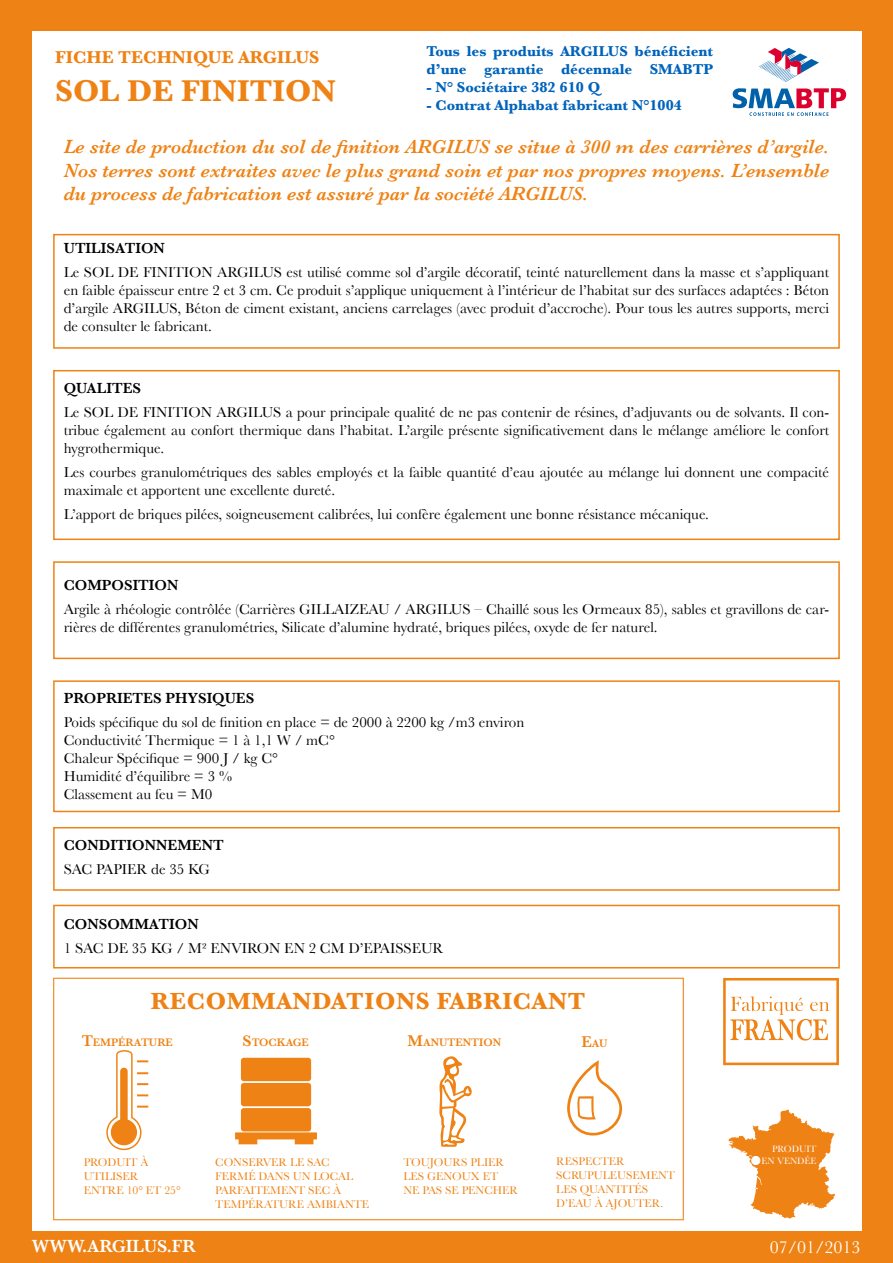
<style>
.page{position:relative;width:893px;height:1263px;background:#ef8214}
.page>*{position:absolute;margin:0;border:0;box-sizing:border-box;transform-origin:0 0}
.t1{font:700 31.5px "Baskerville";color:#ef8214}
.t2{font:700 24.45px "Baskerville";letter-spacing:.025em;color:#ef8214}
.t3{font:italic 600 19.5px/23.4px "Baskerville";color:#ef8214;text-align:justify}
.t4{font:700 18px "Baskerville";color:#ef8214}
.t5{font:600 18px "Baskerville";color:#fff}
.t6{font:18px "Baskerville";color:#fff}
.t7{font:15px/18px "Baskerville";color:#000}
.t8{font:700 15px/18px "Baskerville";color:#0063bb}
.t9{font:600 15px "Baskerville";color:#000}
.t10{font:11.7px/14.1px "Baskerville";color:#ef8214}
.t11{font:600 11.1px "Baskerville";color:#ef8214}
.t12{font:9.6px/11.6px "Baskerville";color:#fff;text-align:right}
.s1{font-size:15.9px}
</style>
<div class="page">
<div style="left:32px;top:32px;width:829px;height:1199px;background:#fff"></div>
<div style="left:53px;top:234px;width:787px;height:115px;border:2px solid #ef8214"></div>
<div style="left:53px;top:370px;width:787px;height:170px;border:2px solid #ef8214"></div>
<div style="left:53px;top:561px;width:787px;height:98px;border:2px solid #ef8214"></div>
<div style="left:53px;top:827px;width:787px;height:64px;border:2px solid #ef8214"></div>
<div style="left:53px;top:905px;width:787px;height:63px;border:2px solid #ef8214"></div>
<div style="left:53px;top:680px;width:787px;height:132px;border:2px solid #ef8214"></div>
<svg style="left:53px;top:978px;width:631px;height:242px"></svg>
<svg style="left:729px;top:1109px;width:106px;height:109px"></svg>
<div style="left:752px;top:1156px;width:8px;height:8px;background:#fff;border-radius:50%"></div>
<div style="left:751px;top:1156px;width:9px;height:9px;border:1px solid #fff;border-radius:50%"></div>
<svg style="left:723px;top:978px;width:116px;height:87px"></svg>
<svg style="left:732px;top:48px;width:114px;height:68px"></svg>
<div style="left:790px;top:61px;width:11px;height:6px;background:#dc002e;border-radius:50%"></div>
<p class="t4" style="left:55px;top:47px;width:266px">FICHE TECHNIQUE ARGILUS</p>
<h1 class="t1" style="left:55px;top:72px;width:282px">SOL DE FINITION</h1>
<p class="t8" style="left:427px;top:42px;width:288px">Tous les produits ARGILUS bénéficient d’une garantie décennale SMABTP</p>
<p class="t8" style="left:427px;top:78px;width:175px">- N° Sociétaire 382 610 Q</p>
<p class="t8" style="left:427px;top:96px;width:257px">- Contrat Alphabat fabricant N°1004</p>
<h3 class="t3" style="left:64px;top:135px;width:767px">Le site de production du sol de finition ARGILUS se situe à 300 m des carrières d’argile.<br>Nos terres sont extraites avec le plus grand soin et par nos propres moyens. L’ensemble du process de fabrication est assuré par la société ARGILUS.</h3>
<p class="t9" style="left:64px;top:239px;width:103px">UTILISATION</p>
<p class="t7" style="left:64px;top:262px;width:767px;text-align:justify">Le SOL DE FINITION ARGILUS est utilisé comme sol d’argile décoratif, teinté naturellement dans la masse et s’appliquant en faible épaisseur entre 2 et 3 cm. Ce produit s’applique uniquement à l’intérieur de l’habitat sur des surfaces adaptées : Béton d’argile ARGILUS, Béton de ciment existant, anciens carrelages (avec produit d’accroche). Pour tous les autres supports, merci de consulter le fabricant.</p>
<p class="t9" style="left:64px;top:379px;width:79px">QUALITES</p>
<p class="t7" style="left:64px;top:403px;width:767px;text-align:justify">Le SOL DE FINITION ARGILUS a pour principale qualité de ne pas contenir de résines, d’adjuvants ou de solvants. Il con&shy;tribue également au confort thermique dans l’habitat. L’argile présente significativement dans le mélange améliore le confort hygrothermique.</p>
<p class="t7" style="left:64px;top:463px;width:767px">Les courbes granulométriques des sables employés et la faible quantité d’eau ajoutée au mélange lui donnent une compacité maximale et apportent une excellente dureté.</p>
<p class="t7" style="left:64px;top:505px;width:647px">L’apport de briques pilées, soigneusement calibrées, lui confère également une bonne résistance mécanique.</p>
<p class="t9" style="left:64px;top:576px;width:116px">COMPOSITION</p>
<p class="t7" style="left:64px;top:600px;width:767px">Argile à rhéologie contrôlée (Carrières GILLAIZEAU / ARGILUS – Chaillé sous les Ormeaux 85), sables et gravillons de car&shy;rières de différentes granulométries, Silicate d’alumine hydraté, briques pilées, oxyde de fer naturel.</p>
<p class="t9" style="left:64px;top:689px;width:192px">PROPRIETES PHYSIQUES</p>
<p class="t7" style="left:64px;top:713px;width:462px">Poids spécifique du sol de finition en place = de 2000 à 2200 kg /m3 environ Conductivité Thermique = 1 à 1,1 W / mC°<br>Chaleur Spécifique = 900 J / kg C°<br>Humidité d’équilibre = 3 %<br>Classement au feu = M0</p>
<p class="t9" style="left:64px;top:836px;width:161px">CONDITIONNEMENT</p>
<p class="t7" style="left:64px;top:860px;width:148px">SAC PAPIER de 35 KG</p>
<p class="t9" style="left:64px;top:915px;width:136px">CONSOMMATION</p>
<p class="t7" style="left:64px;top:939px;width:381px">1 SAC DE 35 KG / M² ENVIRON EN 2 CM D’EPAISSEUR</p>
<h2 class="t2" style="left:151px;top:987px;width:436px">RECOMMANDATIONS FABRICANT</h2>
<p class="t11" style="left:408px;top:1035px;width:95px"><span class="s1">M</span>ANUTENTION</p>
<p class="t11" style="left:581px;top:1037px;width:28px"><span class="s1">E</span>AU</p>
<p class="t11" style="left:82px;top:1035px;width:93px"><span class="s1">T</span>EMPÉRATURE</p>
<p class="t11" style="left:243px;top:1035px;width:68px"><span class="s1">S</span>TOCKAGE</p>
<p class="t10" style="left:84px;top:1155px;width:99px">PRODUIT À<br>UTILISER<br>ENTRE 10° ET 25°</p>
<p class="t10" style="left:215px;top:1155px;width:156px">CONSERVER LE SAC<br>FERMÉ DANS UN LOCAL<br>PARFAITEMENT SEC À<br>TEMPÉRATURE AMBIANTE</p>
<p class="t10" style="left:403px;top:1155px;width:116px">TOUJOURS PLIER<br>LES GENOUX ET<br>NE PAS SE PENCHER</p>
<p class="t10" style="left:556px;top:1154px;width:120px">RESPECTER<br>SCRUPULEUSEMENT<br>LES QUANTITÉS<br>D’EAU À AJOUTER.</p>
<p class="t5" style="left:32px;top:1235px;width:106px">WWW.ARGILUS</p>
<p class="t5" style="left:167px;top:1235px;width:25px">.FR</p>
<p class="t12" style="left:761px;top:1143px;width:57px">PRODUIT<br>EN VENDÉE</p>
<p class="t6" style="left:770px;top:1236px;width:92px">07/01/2013</p>
</div>
